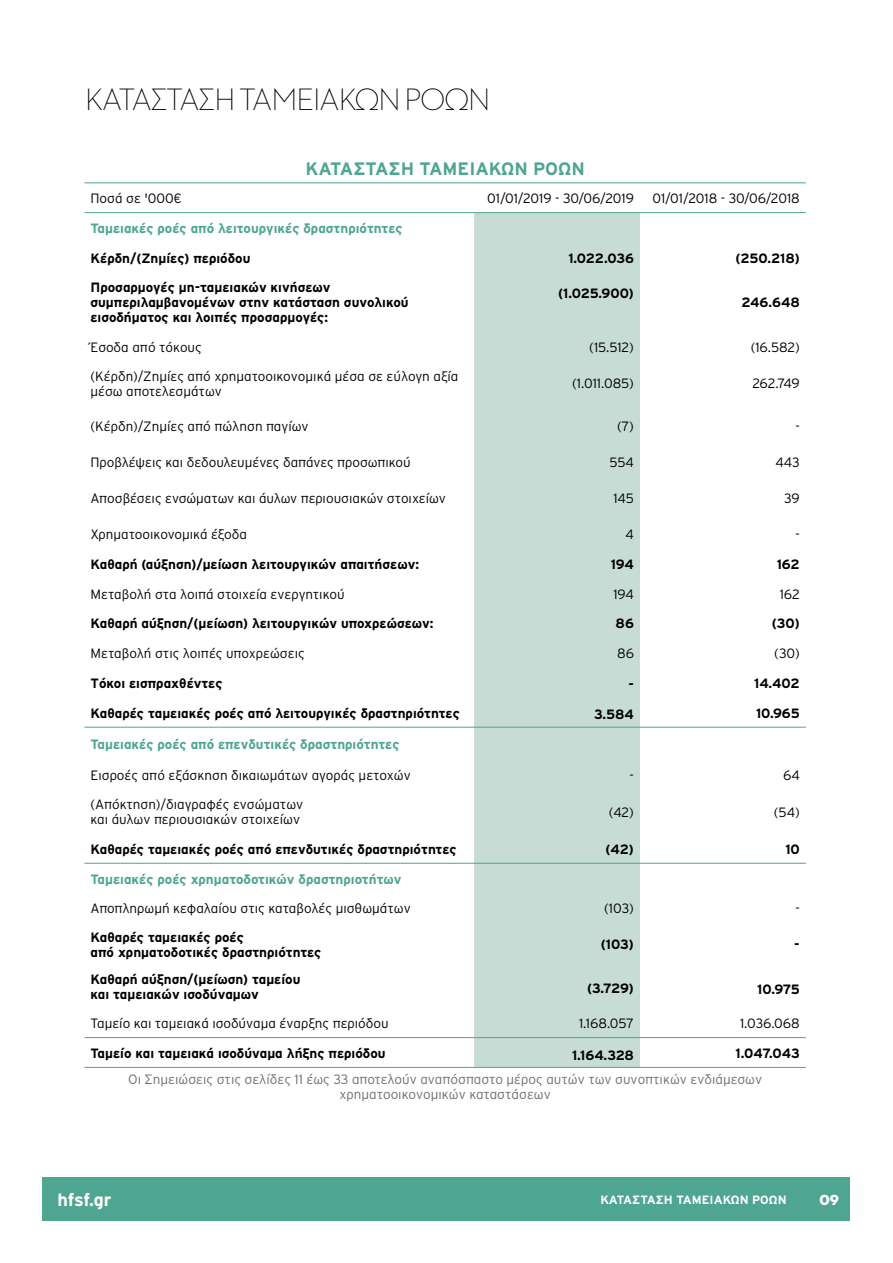
<style>
.page{position:relative;width:893px;height:1263px;background:#fff}
.page>*{position:absolute;margin:0;border:0;box-sizing:border-box;transform-origin:0 0}
.t1{font:300 31.5px "Neutraface Two Disp Greek";letter-spacing:-.03em;color:#000}
.t2{font:700 18px "Interstate GR";color:#4ea592}
.t3{font:700 18px "Interstate GR";letter-spacing:-.01em;color:#fff}
.t4{font:15px "Neutraface Two Disp Greek Titl";color:#fff}
.t5{font:300 13.5px/15px "Interstate GR";color:#000}
.t6{font:700 13.5px/15px "Interstate GR";color:#000}
.t7{font:700 13.5px "Interstate GR";color:#4ea592}
.t8{font:300 13.5px/15px "Interstate GR";color:#6d6e71;text-align:center}
.t9{font:700 12px "Interstate GR";color:#fff}
</style>
<div class="page">
<div style="left:43px;top:1177px;width:807px;height:43px;background:#4ea592"></div>
<div style="left:474px;top:213px;width:166px;height:854px;background:#c8dcd6"></div>
<hr style="left:85px;top:182px;width:389px;height:1px;background:#4ea592">
<hr style="left:474px;top:182px;width:166px;height:1px;background:#4ea592">
<hr style="left:640px;top:182px;width:166px;height:1px;background:#4ea592">
<hr style="left:85px;top:212px;width:389px;height:1px;background:#4ea592">
<hr style="left:474px;top:212px;width:166px;height:1px;background:#4ea592">
<hr style="left:640px;top:212px;width:166px;height:1px;background:#4ea592">
<hr style="left:85px;top:863px;width:389px;height:1px;background:#4ea592">
<hr style="left:640px;top:863px;width:166px;height:1px;background:#4ea592">
<hr style="left:85px;top:1067px;width:389px;height:1px;background:#4ea592">
<hr style="left:474px;top:1067px;width:166px;height:1px;background:#4ea592">
<hr style="left:640px;top:1067px;width:166px;height:1px;background:#4ea592">
<hr style="left:85px;top:727px;width:389px;height:1px;background:#4ea592">
<hr style="left:640px;top:727px;width:166px;height:1px;background:#4ea592">
<hr style="left:85px;top:1037px;width:389px;height:1px;background:#4ea592">
<hr style="left:640px;top:1037px;width:166px;height:1px;background:#4ea592">
<hr style="left:474px;top:1037px;width:166px;height:1px;background:#4ea592">
<hr style="left:474px;top:863px;width:166px;height:1px;background:#4ea592">
<hr style="left:474px;top:727px;width:166px;height:1px;background:#4ea592">
<h1 class="t1" style="left:85px;top:82px;width:407px">ΚΑΤΆΣΤΑΣΗ ΤΑΜΕΙΑΚΏΝ ΡΟΏΝ</h1>
<h2 class="t2" style="left:305px;top:159px;width:281px">ΚΑΤΆΣΤΑΣΗ ΤΑΜΕΙΑΚΏΝ ΡΟΏΝ</h2>
<p class="t5" style="left:91px;top:191px;width:93px">Ποσά σε '000€</p>
<p class="t5" style="left:487px;top:191px;width:148px">01/01/2019 - 30/06/2019</p>
<p class="t5" style="left:652px;top:191px;width:149px">01/01/2018 - 30/06/2018</p>
<p class="t7" style="left:91px;top:221px;width:314px">Ταμειακές ροές από λειτουργικές δραστηριότητες</p>
<p class="t6" style="left:91px;top:250px;width:162px">Κέρδη/(Zημίες) περιόδου</p>
<p class="t6" style="left:568px;top:250px;width:67px">1.022.036</p>
<p class="t6" style="left:735px;top:250px;width:66px">(250.218)</p>
<p class="t6" style="left:91px;top:280px;width:320px">Προσαρμογές μη-ταμειακών κινήσεων συμπεριλαμβανομένων στην κατάσταση συνολικού εισοδήματος και λοιπές προσαρμογές:</p>
<p class="t6" style="left:558px;top:286px;width:77px">(1.025.900)</p>
<p class="t6" style="left:742px;top:295px;width:60px">246.648</p>
<p class="t5" style="left:91px;top:340px;width:113px">Έσοδα από τόκους</p>
<p class="t5" style="left:589px;top:340px;width:46px">(15.512)</p>
<p class="t5" style="left:751px;top:340px;width:51px">(16.582)</p>
<p class="t5" style="left:91px;top:368px;width:369px">(Κέρδη)/Zημίες από χρηματοοικονομικά μέσα σε εύλογη αξία μέσω αποτελεσμάτων</p>
<p class="t5" style="left:572px;top:376px;width:63px">(1.011.085)</p>
<p class="t5" style="left:752px;top:376px;width:49px">262.749</p>
<p class="t5" style="left:91px;top:418px;width:220px">(Κέρδη)/Zημίες από πώληση παγίων</p>
<p class="t5" style="left:617px;top:418px;width:18px">(7)</p>
<p class="t5" style="left:795px;top:418px;width:6px">-</p>
<p class="t5" style="left:91px;top:454px;width:322px">Προβλέψεις και δεδουλευμένες δαπάνες προσωπικού</p>
<p class="t5" style="left:609px;top:454px;width:26px">554</p>
<p class="t5" style="left:775px;top:454px;width:26px">443</p>
<p class="t5" style="left:91px;top:491px;width:357px">Αποσβέσεις ενσώματων και άυλων περιουσιακών στοιχείων</p>
<p class="t5" style="left:613px;top:491px;width:22px">145</p>
<p class="t5" style="left:784px;top:491px;width:17px">39</p>
<p class="t5" style="left:91px;top:527px;width:158px">Χρηματοοικονομικά έξοδα</p>
<p class="t5" style="left:625px;top:527px;width:10px">4</p>
<p class="t5" style="left:795px;top:527px;width:6px">-</p>
<p class="t6" style="left:91px;top:556px;width:330px">Καθαρή (αύξηση)/μείωση λειτουργικών απαιτήσεων:</p>
<p class="t6" style="left:611px;top:556px;width:25px">194</p>
<p class="t6" style="left:777px;top:556px;width:25px">162</p>
<p class="t5" style="left:91px;top:586px;width:256px">Μεταβολή στα λοιπά στοιχεία ενεργητικού</p>
<p class="t5" style="left:613px;top:586px;width:22px">194</p>
<p class="t5" style="left:780px;top:586px;width:22px">162</p>
<p class="t6" style="left:91px;top:616px;width:345px">Καθαρή αύξηση/(μείωση) λειτουργικών υποχρεώσεων:</p>
<p class="t6" style="left:615px;top:616px;width:20px">86</p>
<p class="t6" style="left:772px;top:616px;width:29px">(30)</p>
<p class="t5" style="left:91px;top:646px;width:216px">Μεταβολή στις λοιπές υποχρεώσεις</p>
<p class="t5" style="left:617px;top:646px;width:18px">86</p>
<p class="t5" style="left:774px;top:646px;width:27px">(30)</p>
<p class="t6" style="left:91px;top:676px;width:134px">Τόκοι εισπραχθέντες</p>
<p class="t6" style="left:628px;top:677px;width:7px">-</p>
<p class="t6" style="left:754px;top:675px;width:47px">14.402</p>
<p class="t6" style="left:91px;top:705px;width:371px">Καθαρές ταμειακές ροές από λειτουργικές δραστηριότητες</p>
<p class="t6" style="left:594px;top:706px;width:41px">3.584</p>
<p class="t6" style="left:756px;top:705px;width:45px">10.965</p>
<p class="t7" style="left:91px;top:737px;width:311px">Ταμειακές ροές από επενδυτικές δραστηριότητες</p>
<p class="t5" style="left:91px;top:768px;width:322px">Εισροές από εξάσκηση δικαιωμάτων αγοράς μετοχών</p>
<p class="t5" style="left:630px;top:768px;width:6px">-</p>
<p class="t5" style="left:783px;top:768px;width:18px">64</p>
<p class="t5" style="left:91px;top:797px;width:214px">(Απόκτηση)/διαγραφές ενσώματων και άυλων περιουσιακών στοιχείων</p>
<p class="t5" style="left:609px;top:804px;width:27px">(42)</p>
<p class="t5" style="left:774px;top:804px;width:28px">(54)</p>
<p class="t6" style="left:91px;top:841px;width:368px">Καθαρές ταμειακές ροές από επενδυτικές δραστηριότητες</p>
<p class="t6" style="left:606px;top:841px;width:30px">(42)</p>
<p class="t6" style="left:785px;top:841px;width:16px">10</p>
<p class="t7" style="left:91px;top:871px;width:313px">Ταμειακές ροές χρηματοδοτικών δραστηριοτήτων</p>
<p class="t5" style="left:91px;top:901px;width:322px">Αποπληρωμή κεφαλαίου στις καταβολές μισθωμάτων</p>
<p class="t5" style="left:604px;top:901px;width:31px">(103)</p>
<p class="t5" style="left:795px;top:901px;width:6px">-</p>
<p class="t6" style="left:91px;top:930px;width:232px">Καθαρές ταμειακές ροές<br>από χρηματοδοτικές δραστηριότητες</p>
<p class="t6" style="left:601px;top:937px;width:35px">(103)</p>
<p class="t6" style="left:794px;top:937px;width:7px">-</p>
<p class="t6" style="left:91px;top:972px;width:211px">Καθαρή αύξηση/(μείωση) ταμείου και ταμειακών ισοδύναμων</p>
<p class="t6" style="left:587px;top:981px;width:48px">(3.729)</p>
<p class="t6" style="left:757px;top:981px;width:44px">10.975</p>
<p class="t5" style="left:91px;top:1016px;width:300px">Ταμείο και ταμειακά ισοδύναμα έναρξης περιόδου</p>
<p class="t5" style="left:579px;top:1016px;width:56px">1.168.057</p>
<p class="t5" style="left:740px;top:1016px;width:61px">1.036.068</p>
<p class="t6" style="left:91px;top:1045px;width:297px">Ταμείο και ταμειακά ισοδύναμα λήξης περιόδου</p>
<p class="t6" style="left:572px;top:1047px;width:63px">1.164.328</p>
<p class="t6" style="left:736px;top:1045px;width:66px">1.047.043</p>
<p class="t8" style="left:128px;top:1072px;width:635px">Οι Σημειώσεις στις σελίδες 11 έως 33 αποτελούν αναπόσπαστο μέρος αυτών των συνοπτικών ενδιάμεσων χρηματοοικονομικών καταστάσεων</p>
<h2 class="t3" style="left:58px;top:1190px;width:56px">hfsf.gr</h2>
<p class="t9" style="left:600px;top:1193px;width:188px">ΚΑΤΑΣΤΑΣΗ ΤΑΜΕΙΑΚΩΝ ΡΟΩΝ</p>
<p class="t4" style="left:819px;top:1190px;width:21px">09</p>
</div>
